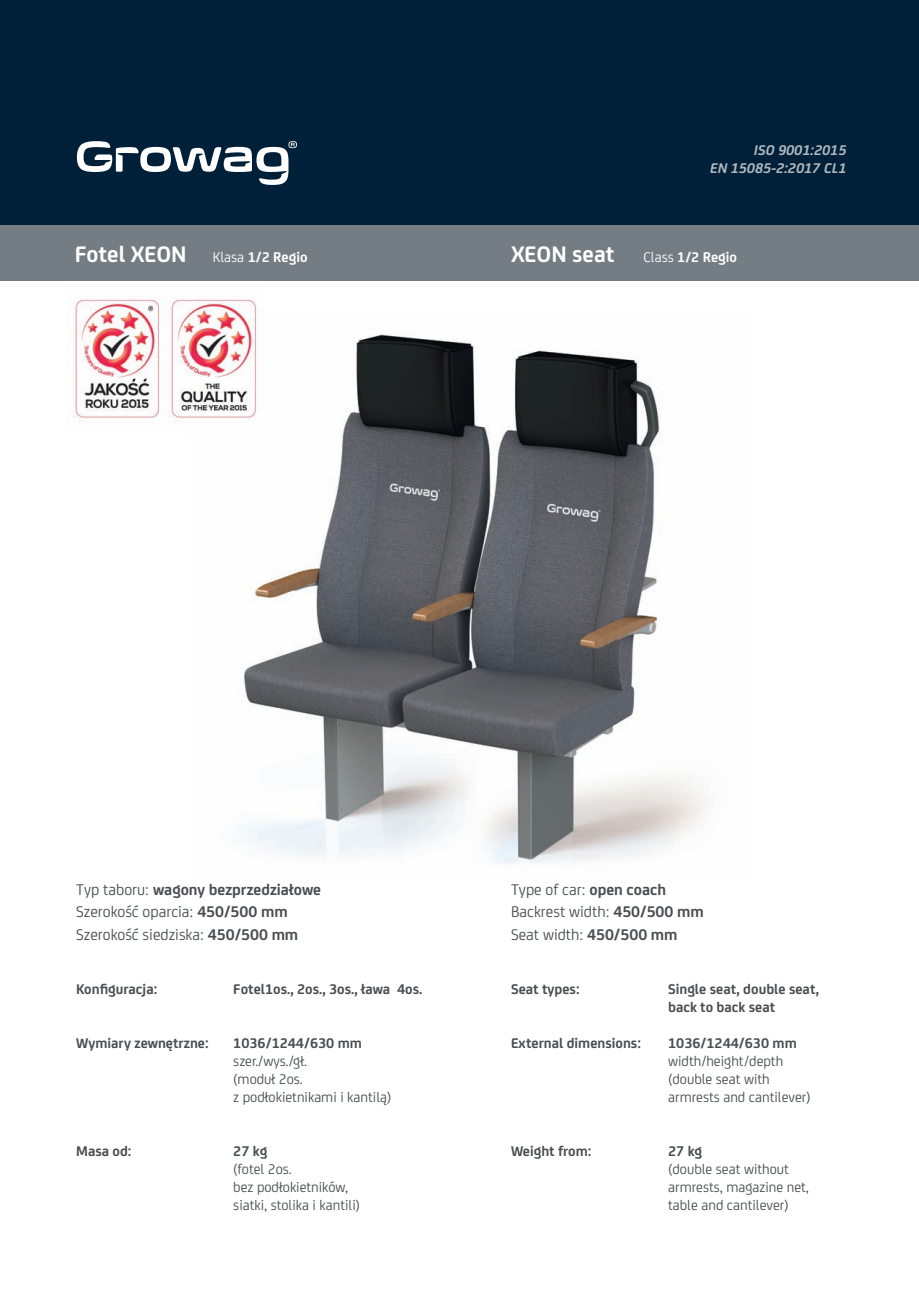
<style>
.page{position:relative;width:919px;height:1289px;background:#fff}
.page>*{position:absolute;margin:0;border:0;box-sizing:border-box;transform-origin:0 0}
.t1{font:700 24px "FS Joey";color:#fff}
.t2{font:16.5px/22.5px "FS Joey";color:#484e52}
.t3{font:15px/18px "FS Joey";color:#484e52}
.t4{font:700 15px/18px "FS Joey";color:#484e52}
.t5{font:italic 700 15px/18px "FS Joey";color:#b1b9bf;text-align:right}
.s1{font-weight:400;font-size:15px}
.s2{font-size:15px}
.s3{font-weight:700}
</style>
<div class="page">
<img style="left:236px;top:334px;width:469px;height:530px">
<div style="left:0;top:0;width:918px;height:225px;background:#002039"></div>
<svg style="left:77px;top:141px;width:220px;height:44px"></svg>
<div style="left:0;top:225px;width:918px;height:55px;background:#747d83"></div>
<img style="left:74px;top:297px;width:86px;height:126px">
<img style="left:169px;top:297px;width:96px;height:136px">
<h1 class="t1" style="left:75px;top:236px;width:234px">Fotel XEON <span class="s1">Klasa</span> <span class="s2">1/2 Regio</span></h1>
<p class="t5" style="left:710px;top:139px;width:138px">ISO 9001:2015<br>EN 15085-2:2017 CL1</p>
<h1 class="t1" style="left:511px;top:236px;width:227px">XEON seat <span class="s1">Class</span> <span class="s2">1/2 Regio</span></h1>
<p class="t2" style="left:76px;top:877px;width:246px">Typ taboru: <span class="s3">wagony bezprzedziałowe<br></span>Szerokość oparcia: <span class="s3">450/500 mm<br></span>Szerokość siedziska: <span class="s3">450/500 mm</span></p>
<p class="t2" style="left:511px;top:877px;width:194px">Type of car: <span class="s3">open coach<br></span>Backrest width: <span class="s3">450/500 mm<br></span>Seat width: <span class="s3">450/500 mm</span></p>
<p class="t4" style="left:76px;top:979px;width:82px">Konfiguracja:</p>
<p class="t4" style="left:76px;top:1033px;width:134px">Wymiary zewnętrzne:</p>
<p class="t4" style="left:233px;top:979px;width:190px">Fotel1os., 2os., 3os., ława 4os.</p>
<p class="t4" style="left:233px;top:1033px;width:130px">1036/1244/630 mm</p>
<p class="t3" style="left:233px;top:1051px;width:159px">szer./wys./gł.<br>(moduł 2os.<br>z podłokietnikami i kantilą)</p>
<p class="t4" style="left:511px;top:979px;width:70px">Seat types:</p>
<p class="t4" style="left:511px;top:1033px;width:131px">External dimensions:</p>
<p class="t4" style="left:668px;top:979px;width:152px">Single seat, double seat, back to back seat</p>
<p class="t4" style="left:668px;top:1033px;width:130px">1036/1244/630 mm</p>
<p class="t3" style="left:668px;top:1051px;width:144px">width/height/depth (double seat with armrests and cantilever)</p>
<p class="t4" style="left:76px;top:1141px;width:57px">Masa od:</p>
<p class="t4" style="left:233px;top:1141px;width:36px">27 kg</p>
<p class="t3" style="left:233px;top:1159px;width:128px">(fotel 2os.<br>bez podłokietników, siatki, stolika i kantili)</p>
<p class="t4" style="left:511px;top:1141px;width:82px">Weight from:</p>
<p class="t4" style="left:668px;top:1141px;width:36px">27 kg</p>
<p class="t3" style="left:668px;top:1159px;width:142px">(double seat without armrests, magazine net, table and cantilever)</p>
</div>
